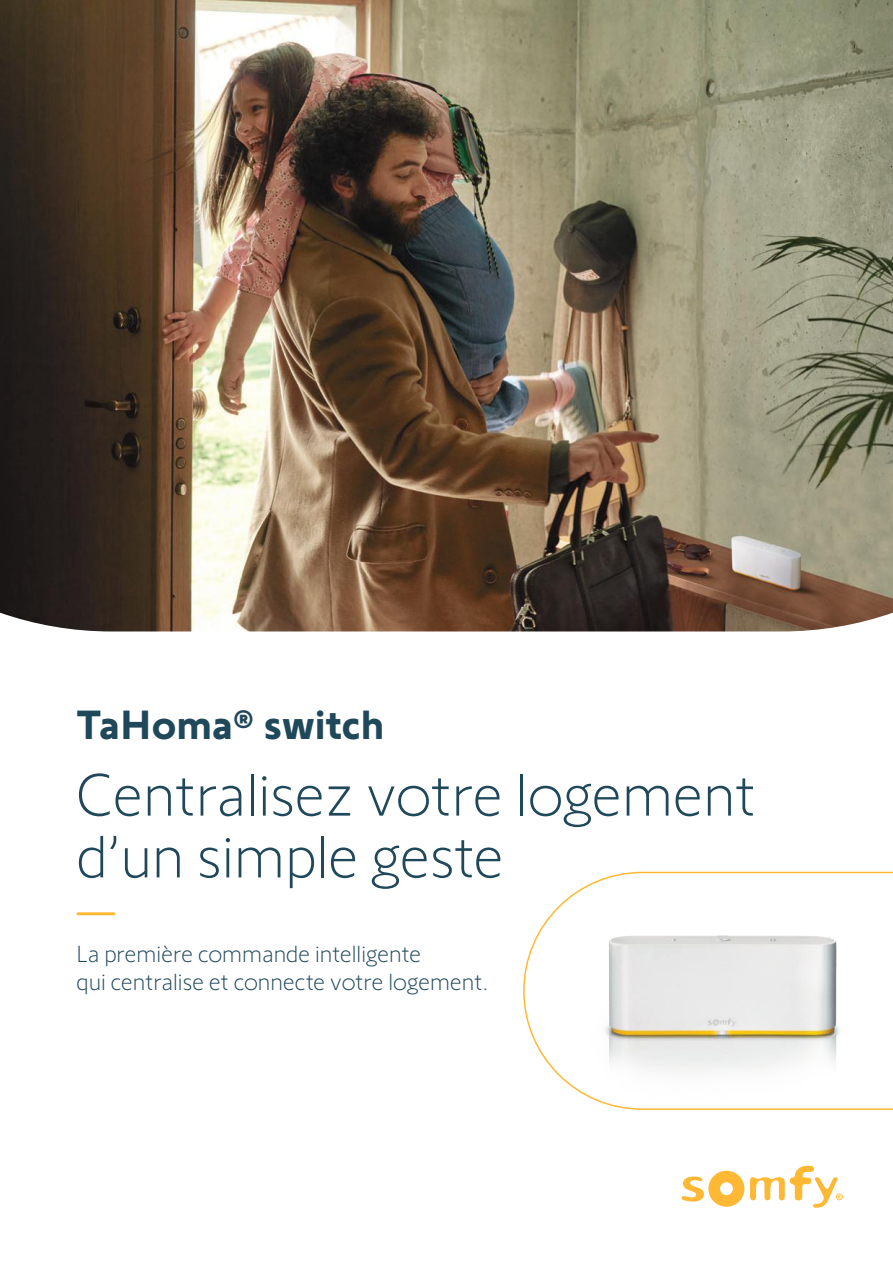
<style>
.page{position:relative;width:893px;height:1263px;background:#fff}
.page>*{position:absolute;margin:0;border:0;box-sizing:border-box;transform-origin:0 0}
.t1{font:300 61.35px/61.8px "Somfy Sans";color:#20485b}
.t2{font:700 42px "Somfy Sans";color:#20485b}
.t3{font:300 24px/28.8px "Somfy Sans";color:#20485b}
</style>
<div class="page">
<img style="left:0;top:0;width:893px;height:631px">
<svg style="left:681px;top:1171px;width:63px;height:36px"></svg>
<svg style="left:750px;top:1166px;width:93px;height:42px"></svg>
<svg style="left:523px;top:872px;width:370px;height:238px"></svg>
<hr style="left:78px;top:912px;width:36px;height:3px;background:#ffb833">
<img style="left:580px;top:902px;width:294px;height:208px">
<h2 class="t2" style="left:77px;top:691px;width:310px">TaHoma® switch</h2>
<h1 class="t1" style="left:77px;top:758px;width:681px">Centralisez votre logement d’un simple geste</h1>
<p class="t3" style="left:77px;top:937px;width:413px">La première commande intelligente<br>qui centralise et connecte votre logement.</p>
</div>
